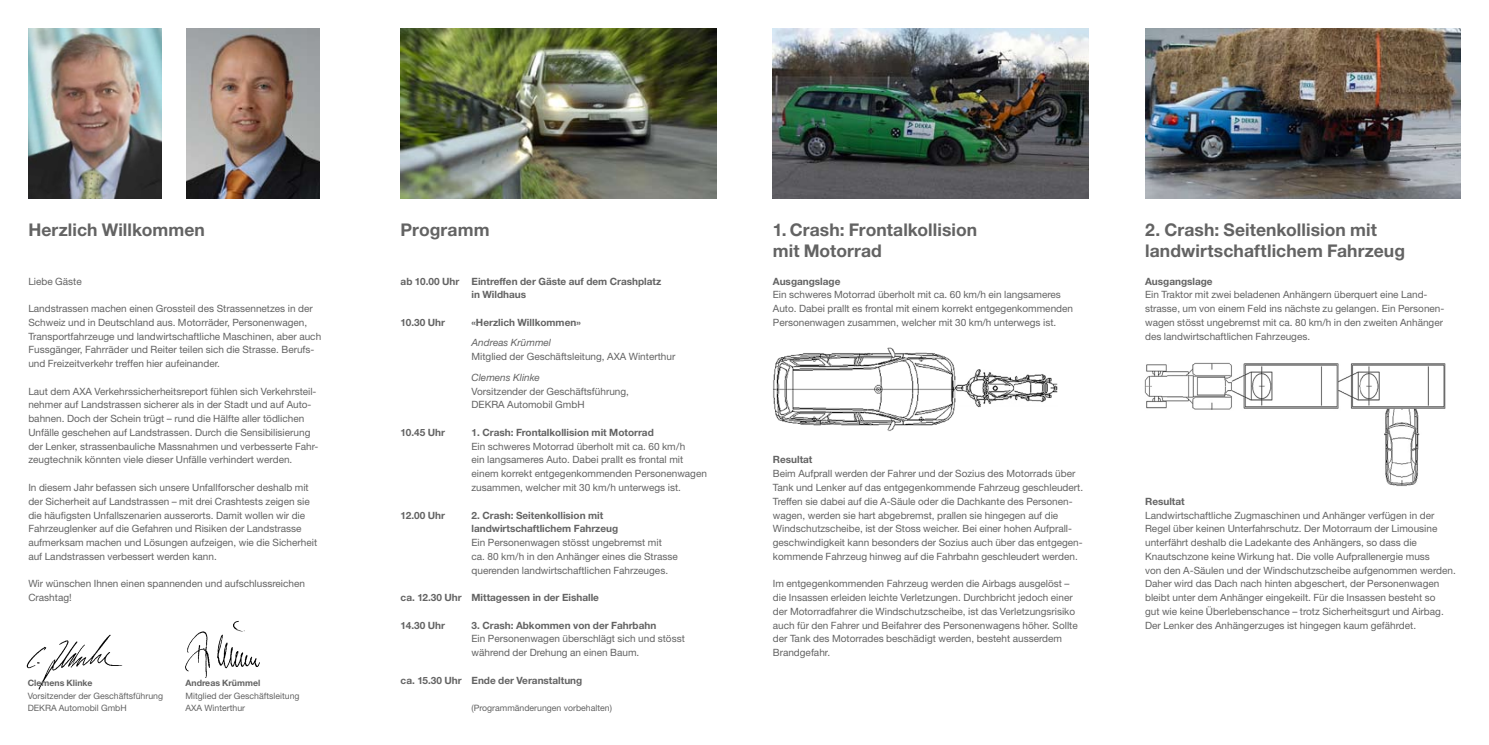
<style>
.page{position:relative;width:1489px;height:745px;background:#fff}
.page>*{position:absolute;margin:0;border:0;box-sizing:border-box;transform-origin:0 0}
.t1{font:700 17.5px/20.6px "Helvetica Neue LT Std";letter-spacing:.005em;color:#636363}
.t2{font:10px/13.8px "Helvetica Neue LT Std";color:#636363}
.t3{font:700 10px/13.8px "Helvetica Neue LT Std";color:#636363}
.t4{font:italic 10px "Helvetica Neue LT Std";color:#636363}
.t5{font:8.75px/12.5px "Helvetica Neue LT Std";color:#636363}
.t6{font:700 8.75px "Helvetica Neue LT Std";color:#636363}
</style>
<div class="page">
<img style="left:28px;top:28px;width:133px;height:170px">
<img style="left:186px;top:28px;width:133px;height:170px">
<img style="left:400px;top:28px;width:316px;height:170px">
<img style="left:772px;top:28px;width:316px;height:170px">
<img style="left:1145px;top:28px;width:315px;height:170px">
<img style="left:185px;top:620px;width:75px;height:58px">
<img style="left:26px;top:634px;width:97px;height:56px">
<img style="left:773px;top:347px;width:285px;height:84px">
<img style="left:1144px;top:362px;width:302px;height:124px">
<h1 class="t1" style="left:28px;top:219px;width:178px">Herzlich Willkommen</h1>
<p class="t2" style="left:28px;top:274px;width:55px">Liebe Gäste</p>
<p class="t2" style="left:28px;top:301px;width:294px">Landstrassen machen einen Grossteil des Strassennetzes in der Schweiz und in Deutschland aus. Motorräder, Personenwagen, Transportfahrzeuge und landwirtschaftliche Maschinen, aber auch Fussgänger, Fahrräder und Reiter teilen sich die Strasse. Berufs&shy;und Freizeitverkehr treffen hier aufeinander.</p>
<p class="t2" style="left:28px;top:384px;width:291px">Laut dem AXA Verkehrssicherheitsreport fühlen sich Verkehrsteil&shy;nehmer auf Landstrassen sicherer als in der Stadt und auf Auto&shy;bahnen. Doch der Schein trügt – rund die Hälfte aller tödlichen Unfälle geschehen auf Landstrassen. Durch die Sensibilisierung der Lenker, strassenbauliche Massnahmen und verbesserte Fahr&shy;zeugtechnik könnten viele dieser Unfälle verhindert werden.</p>
<p class="t2" style="left:28px;top:480px;width:290px">In diesem Jahr befassen sich unsere Unfallforscher deshalb mit der Sicherheit auf Landstrassen – mit drei Crashtests zeigen sie die häufigsten Unfallszenarien ausserorts. Damit wollen wir die Fahrzeuglenker auf die Gefahren und Risiken der Landstrasse aufmerksam machen und Lösungen aufzeigen, wie die Sicherheit auf Landstrassen verbessert werden kann.</p>
<p class="t2" style="left:28px;top:576px;width:278px">Wir wünschen Ihnen einen spannenden und aufschlussreichen<br>Crashtag!</p>
<p class="t6" style="left:28px;top:677px;width:66px">Clemens Klinke</p>
<p class="t5" style="left:28px;top:688px;width:137px">Vorsitzender der Geschäftsführung<br>DEKRA Automobil GmbH</p>
<p class="t6" style="left:185px;top:677px;width:76px">Andreas Krümmel</p>
<p class="t5" style="left:185px;top:688px;width:116px">Mitglied der Geschäftsleitung<br>AXA Winterthur</p>
<h1 class="t1" style="left:400px;top:219px;width:90px">Programm</h1>
<h1 class="t1" style="left:772px;top:219px;width:206px">1. Crash: Frontalkollision mit Motorrad</h1>
<p class="t3" style="left:772px;top:274px;width:69px">Ausgangslage</p>
<p class="t2" style="left:772px;top:287px;width:302px">Ein schweres Motorrad überholt mit ca. 60 km/h ein langsameres<br>Auto. Dabei prallt es frontal mit einem korrekt entgegenkommenden<br>Personenwagen zusammen, welcher mit 30 km/h unterwegs ist.</p>
<p class="t3" style="left:471px;top:274px;width:191px;text-indent:-71px">ab 10.00 Uhr Eintreffen der Gäste auf dem Crashplatz in Wildhaus</p>
<p class="t3" style="left:400px;top:315px;width:46px">10.30 Uhr</p>
<p class="t3" style="left:471px;top:315px;width:111px">«Herzlich Willkommen»</p>
<p class="t4" style="left:471px;top:336px;width:81px">Andreas Krümmel</p>
<p class="t2" style="left:471px;top:349px;width:205px">Mitglied der Geschäftsleitung, AXA Winterthur</p>
<p class="t4" style="left:471px;top:371px;width:70px">Clemens Klinke</p>
<p class="t2" style="left:471px;top:384px;width:159px">Vorsitzender der Geschäftsführung,<br>DEKRA Automobil GmbH</p>
<p class="t3" style="left:400px;top:425px;width:46px">10.45 Uhr</p>
<p class="t3" style="left:471px;top:425px;width:184px">1. Crash: Frontalkollision mit Motorrad</p>
<p class="t2" style="left:471px;top:439px;width:237px">Ein schweres Motorrad überholt mit ca. 60 km/h<br>ein langsameres Auto. Dabei prallt es frontal mit einem korrekt entgegenkommenden Personenwagen zusammen, welcher mit 30 km/h unterwegs ist.</p>
<p class="t3" style="left:400px;top:507px;width:46px">12.00 Uhr</p>
<p class="t3" style="left:471px;top:507px;width:148px">2. Crash: Seitenkollision mit landwirtschaftlichem Fahrzeug</p>
<p class="t2" style="left:471px;top:535px;width:208px">Ein Personenwagen stösst ungebremst mit ca. 80 km/h in den Anhänger eines die Strasse querenden landwirtschaftlichen Fahrzeuges.</p>
<p class="t3" style="left:400px;top:590px;width:200px">ca. 12.30 Uhr Mittagessen in der Eishalle</p>
<p class="t3" style="left:400px;top:617px;width:46px">14.30 Uhr</p>
<p class="t3" style="left:471px;top:617px;width:186px">3. Crash: Abkommen von der Fahrbahn</p>
<p class="t2" style="left:471px;top:631px;width:215px">Ein Personenwagen überschlägt sich und stösst während der Drehung an einen Baum.</p>
<p class="t3" style="left:400px;top:672px;width:183px">ca. 15.30 Uhr Ende der Veranstaltung</p>
<p class="t5" style="left:471px;top:701px;width:142px">(Programmänderungen vorbehalten)</p>
<p class="t3" style="left:772px;top:452px;width:41px">Resultat</p>
<p class="t2" style="left:772px;top:466px;width:312px">Beim Aufprall werden der Fahrer und der Sozius des Motorrads über Tank und Lenker auf das entgegenkommende Fahrzeug geschleudert.<br>Treffen sie dabei auf die A-Säule oder die Dachkante des Personen&shy;wagen, werden sie hart abgebremst, prallen sie hingegen auf die Windschutzscheibe, ist der Stoss weicher. Bei einer hohen Aufprall&shy;geschwindigkeit kann besonders der Sozius auch über das entgegen&shy;kommende Fahrzeug hinweg auf die Fahrbahn geschleudert werden.</p>
<p class="t2" style="left:772px;top:576px;width:306px">Im entgegenkommenden Fahrzeug werden die Airbags ausgelöst – die Insassen erleiden leichte Verletzungen. Durchbricht jedoch einer der Motorradfahrer die Windschutzscheibe, ist das Verletzungsrisiko auch für den Fahrer und Beifahrer des Personenwagens höher. Sollte der Tank des Motorrades beschädigt werden, besteht ausserdem Brandgefahr.</p>
<h1 class="t1" style="left:1144px;top:219px;width:261px">2. Crash: Seitenkollision mit landwirtschaftlichem Fahrzeug</h1>
<p class="t3" style="left:1144px;top:274px;width:69px">Ausgangslage</p>
<p class="t2" style="left:1144px;top:287px;width:301px">Ein Traktor mit zwei beladenen Anhängern überquert eine Land-- strasse, um von einem Feld ins nächste zu gelangen. Ein Personen&shy;wagen stösst ungebremst mit ca. 80 km/h in den zweiten Anhänger des landwirtschaftlichen Fahrzeuges.</p>
<p class="t3" style="left:1144px;top:494px;width:41px">Resultat</p>
<p class="t2" style="left:1144px;top:507px;width:312px">Landwirtschaftliche Zugmaschinen und Anhänger verfügen in der Regel über keinen Unterfahrschutz. Der Motorraum der Limousine unterfährt deshalb die Ladekante des Anhängers, so dass die Knautschzone keine Wirkung hat. Die volle Aufprallenergie muss<br>von den A-Säulen und der Windschutzscheibe aufgenommen werden.<br>Daher wird das Dach nach hinten abgeschert, der Personenwagen bleibt unter dem Anhänger eingekeilt. Für die Insassen besteht so<br>gut wie keine Überlebenschance – trotz Sicherheitsgurt und Airbag.<br>Der Lenker des Anhängerzuges ist hingegen kaum gefährdet.</p>
</div>
